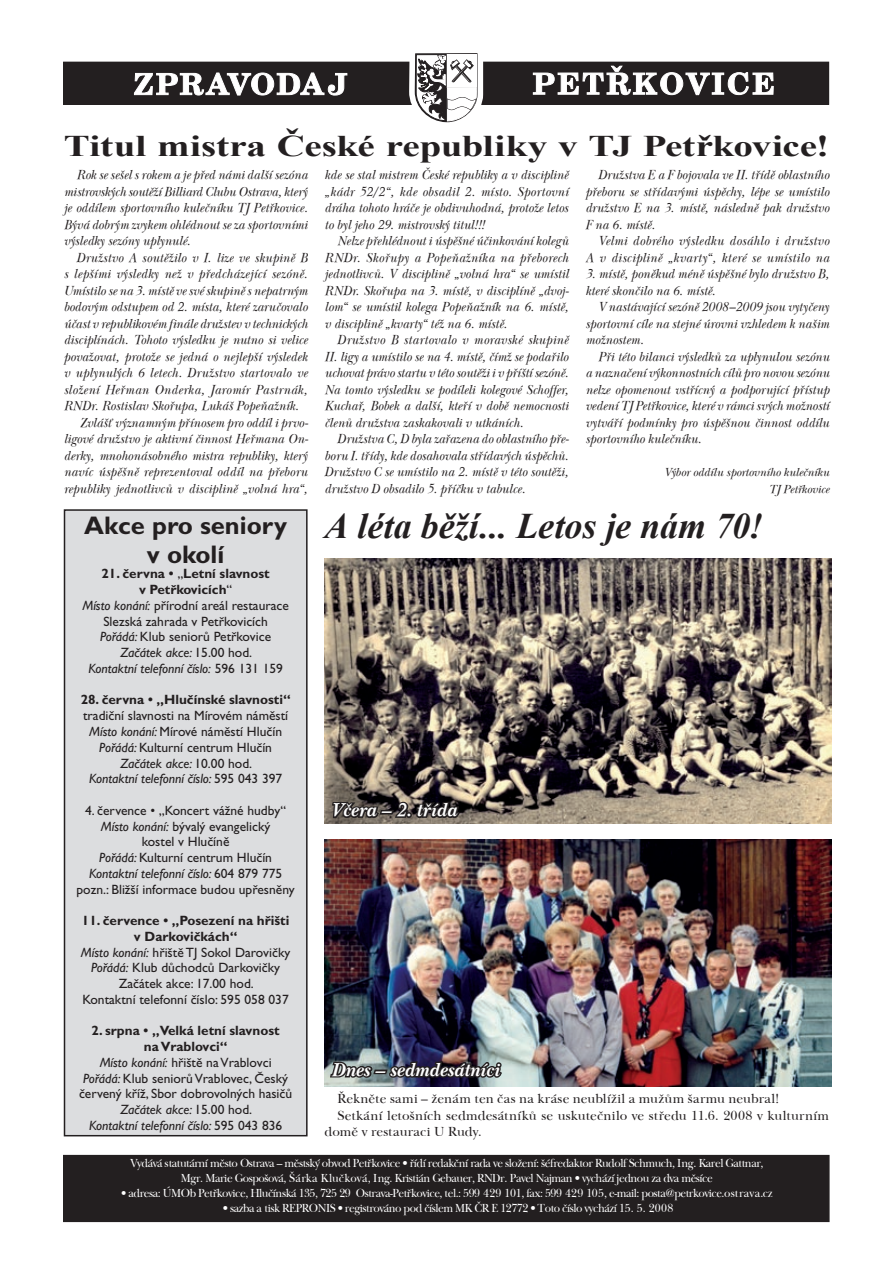
<style>
.page{position:relative;width:893px;height:1263px;background:#fff}
.page>*{position:absolute;margin:0;border:0;box-sizing:border-box;transform-origin:0 0}
.t1{font:italic 700 36px "Times New Roman";color:#231f20}
.t2{font:700 30px "Times New Roman";letter-spacing:-.005em;color:#231f20;scale:1.3 1}
.t3{font:700 25.5px/28.5px "Gill Sans CE";color:#231f20;text-align:center}
.t4{font:italic 700 19.5px "Nebraska";letter-spacing:.005em;color:#fff}
.t5{font:italic 13.5px/16.5px "Nebraska";letter-spacing:.015em;color:#231f20;text-align:justify;scale:.95 1}
.t6{font:13.5px/15.8px "Gill Sans CE";color:#231f20;text-align:center}
.t7{font:13.5px "Nebraska";letter-spacing:.015em;color:#231f20}
.t8{font:italic 13.5px "Nebraska";letter-spacing:.035em;color:#231f20;scale:.95 1}
.t9{font:700 13.5px "Gill Sans CE";color:#231f20}
.t10{font:12px/15px "Nebraska";letter-spacing:-.04em;color:#fff;text-align:center;scale:.95 1}
.t11{font:italic 12px/16.5px "Nebraska";color:#231f20;text-align:right}
.s1{font-weight:700}
.s2{font-style:italic}
</style>
<div class="page">
<div style="left:64px;top:62px;width:765px;height:42px;background:#231f20"></div>
<svg style="left:533px;top:66px;width:241px;height:29px"></svg>
<svg style="left:134px;top:73px;width:213px;height:22px"></svg>
<svg style="left:403px;top:53px;width:86px;height:70px"></svg>
<img style="left:325px;top:839px;width:506px;height:248px">
<div style="left:63px;top:1155px;width:767px;height:67px;background:#231f20"></div>
<div style="left:64px;top:510px;width:243px;height:626px;background:#dcdddf"></div>
<div style="left:64px;top:509px;width:244px;height:627px;border:2px solid #231f20"></div>
<img style="left:325px;top:559px;width:506px;height:265px">
<img style="left:328px;top:1048px;width:176px;height:39px">
<svg style="left:330px;top:789px;width:131px;height:56px"></svg>
<h2 class="t2" style="left:64px;top:126px;width:590px">Titul mistra České republiky v TJ Petřkovice!</h2>
<p class="t5" style="left:64px;top:167px;width:258px;text-indent:13px">Rok se sešel s rokem a je před námi další sezóna mistrovských soutěží Billiard Clubu Ostrava, který je oddílem sportovního kulečníku TJ Petřkovice.<br>Bývá dobrým zvykem ohlédnout se za sportovními výsledky sezóny uplynulé.</p>
<p class="t5" style="left:77px;top:249px;width:245px">Družstvo A soutěžilo v I. lize ve skupině B</p>
<p class="t5" style="left:64px;top:266px;width:258px">s lepšími výsledky než v předcházející sezóně.</p>
<p class="t5" style="left:64px;top:282px;width:258px">Umístilo se na 3. místě ve své skupině s nepatrným</p>
<p class="t5" style="left:64px;top:299px;width:258px">bodovým odstupem od 2. místa, které zaručovalo</p>
<p class="t5" style="left:64px;top:315px;width:258px">účast v republikovém finále družstev v technických</p>
<p class="t5" style="left:64px;top:332px;width:258px">disciplínách. Tohoto výsledku je nutno si velice</p>
<p class="t5" style="left:64px;top:348px;width:258px">považovat, protože se jedná o nejlepší výsledek</p>
<p class="t5" style="left:64px;top:365px;width:258px">v uplynulých 6 letech. Družstvo startovalo ve</p>
<p class="t8" style="left:64px;top:382px;width:258px">složení Heřman Onderka, Jaromír Pastrnák,</p>
<p class="t5" style="left:64px;top:398px;width:249px">RNDr. Rostislav Skořupa, Lukáš Popeňažník.</p>
<p class="t5" style="left:79px;top:414px;width:242px">Zvlášť významným přínosem pro oddíl i prvo-</p>
<p class="t5" style="left:64px;top:431px;width:259px">ligové družstvo je aktivní činnost Heřmana On-</p>
<p class="t5" style="left:64px;top:447px;width:258px">derky, mnohonásobného mistra republiky, který</p>
<p class="t5" style="left:64px;top:464px;width:258px">navíc úspěšně reprezentoval oddíl na přeboru</p>
<p class="t5" style="left:64px;top:480px;width:258px">republiky jednotlivců v disciplině „volná hra“,</p>
<h3 class="t3" style="left:84px;top:511px;width:204px">Akce pro seniory v okolí</h3>
<p class="t6" style="left:82px;top:566px;width:208px"><span class="s1">21. června •</span> „<span class="s1">Letní slavnost<br>v Petřkovicích</span>“<br><span class="s2">Místo konání:</span> přírodní areál restaurace<br>Slezská zahrada v Petřkovicích<br><span class="s2">Pořádá:</span> Klub seniorů Petřkovice<br><span class="s2">Začátek akce:</span> 15.00 hod.<br><span class="s2">Kontaktní telefonní číslo:</span> 596 131 159</p>
<p class="t9" style="left:81px;top:692px;width:211px">28. června • „Hlučínské slavnosti“</p>
<p class="t6" style="left:83px;top:708px;width:207px">tradiční slavnosti na Mírovém náměstí <span class="s2">Místo konání:</span> Mírové náměstí Hlučín <span class="s2">Pořádá:</span> Kulturní centrum Hlučín <span class="s2">Začátek akce:</span> 10.00 hod.<br><span class="s2">Kontaktní telefonní číslo:</span> 595 043 397</p>
<p class="t6" style="left:77px;top:802px;width:220px">4. července • „Koncert vážné hudby“ <span class="s2">Místo konání:</span> bývalý evangelický<br>kostel v Hlučíně<br><span class="s2">Pořádá:</span> Kulturní centrum Hlučín <span class="s2">Kontaktní telefonní číslo:</span> 604 879 775 pozn.: Bližší informace budou upřesněny</p>
<p class="t6" style="left:81px;top:913px;width:211px"><span class="s1">11. července • „Posezení na hřišti v Darkovičkách“<br></span><span class="s2">Místo konání:</span> hřiště TJ Sokol Darovičky<br><span class="s2">Pořádá:</span> Klub důchodců Darkovičky<br>Začátek akce: 17.00 hod.<br>Kontaktní telefonní číslo: 595 058 037</p>
<p class="t6" style="left:79px;top:1023px;width:215px"><span class="s1">2. srpna • „Velká letní slavnost<br>na Vrablovci“<br></span><span class="s2">Místo konání:</span> hřiště na Vrablovci<br><span class="s2">Pořádá:</span> Klub seniorů Vrablovec, Český červený kříž, Sbor dobrovolných hasičů<br><span class="s2">Začátek akce:</span> 15.00 hod.<br><span class="s2">Kontaktní telefonní číslo:</span> 595 043 836</p>
<p class="t5" style="left:325px;top:167px;width:258px">kde se stal mistrem České republiky a v disciplině „kádr 52/2“, kde obsadil 2. místo. Sportovní dráha tohoto hráče je obdivuhodná, protože letos to byl jeho 29. mistrovský titul!!!</p>
<p class="t5" style="left:325px;top:233px;width:259px;text-indent:13px">Nelze přehlédnout i úspěšné účinkování kolegů RNDr. Skořupy a Popeňažníka na přeborech jednotlivců. V disciplině „volná hra“ se umístil RNDr. Skořupa na 3. místě, v disciplíně „dvoj&shy;lom“ se umístil kolega Popeňažník na 6. místě, v disciplině „kvarty“ též na 6. místě.</p>
<p class="t5" style="left:325px;top:332px;width:258px;text-indent:13px">Družstvo B startovalo v moravské skupině II. ligy a umístilo se na 4. místě, čímž se podařilo uchovat právo startu v této soutěži i v příští sezóně.<br>Na tomto výsledku se podíleli kolegové Schoffer, Kuchař, Bobek a další, kteří v době nemocnosti členů družstva zaskakovali v utkáních.</p>
<p class="t5" style="left:325px;top:431px;width:259px;text-indent:13px">Družstva C, D byla zařazena do oblastního pře&shy;boru I. třídy, kde dosahovala střídavých úspěchů.<br>Družstvo C se umístilo na 2. místě v této soutěži, družstvo D obsadilo 5. příčku v tabulce.</p>
<p class="t5" style="left:585px;top:167px;width:258px;text-indent:13px">Družstva E a F bojovala ve II. třídě oblastního přeboru se střídavými úspěchy, lépe se umístilo družstvo E na 3. místě, následně pak družstvo F na 6. místě.</p>
<p class="t5" style="left:585px;top:233px;width:258px;text-align:right">Velmi dobrého výsledku dosáhlo i družstvo<br>A v disciplině „kvarty“, které se umístilo na</p>
<p class="t5" style="left:585px;top:266px;width:258px">3. místě, poněkud méně úspěšné bylo družstvo B, které skončilo na 6. místě.</p>
<p class="t5" style="left:585px;top:299px;width:258px;text-indent:13px">V nastávající sezóně 2008–2009 jsou vytyčeny sportovní cíle na stejné úrovni vzhledem k našim možnostem.</p>
<p class="t5" style="left:585px;top:348px;width:258px;text-indent:13px">Při této bilanci výsledků za uplynulou sezónu a naznačení výkonnostních cílů pro novou sezónu nelze opomenout vstřícný a podporující přístup vedení TJ Petřkovice, které v rámci svých možností vytváří podmínky pro úspěšnou činnost oddílu sportovního kulečníku.</p>
<p class="t11" style="left:664px;top:464px;width:167px">Výbor oddílu sportovního kulečníku<br>TJ Petřkovice</p>
<h1 class="t1" style="left:325px;top:501px;width:440px">A léta běží... Letos je nám 70!</h1>
<h3 class="t4" style="left:331px;top:798px;width:127px">Včera – 2. třída</h3>
<h3 class="t4" style="left:331px;top:1058px;width:170px">Dnes – sedmdesátníci</h3>
<p class="t7" style="left:337px;top:1091px;width:444px">Řekněte sami – ženám ten čas na kráse neublížil a mužům šarmu neubral!</p>
<p class="t7" style="left:337px;top:1108px;width:493px">Setkání letošních sedmdesátníků se uskutečnilo ve středu 11.6. 2008 v kulturním</p>
<p class="t7" style="left:325px;top:1124px;width:158px">domě v restauraci U Rudy.</p>
<p class="t10" style="left:130px;top:1156px;width:668px">Vydává statutární město Ostrava – městský obvod Petřkovice • řídí redakční rada ve složení: šéfredaktor Rudolf Schmuch, Ing. Karel Gattnar,<br>Mgr. Marie Gospošová, Šárka Klučková, Ing. Kristián Gebauer, RNDr. Pavel Najman • vychází jednou za dva měsíce</p>
<p class="t10" style="left:121px;top:1186px;width:687px">• adresa: ÚMOb Petřkovice, Hlučínská 135, 725 29 Ostrava-Petřkovice, tel.: 599 429 101, fax: 599 429 105, e-mail: posta@petrkovice.ostrava.cz</p>
<p class="t10" style="left:223px;top:1201px;width:476px">• sazba a tisk REPRONIS • registrováno pod číslem MK ČR E 12772 • Toto číslo vychází 15. 5. 2008</p>
</div>
